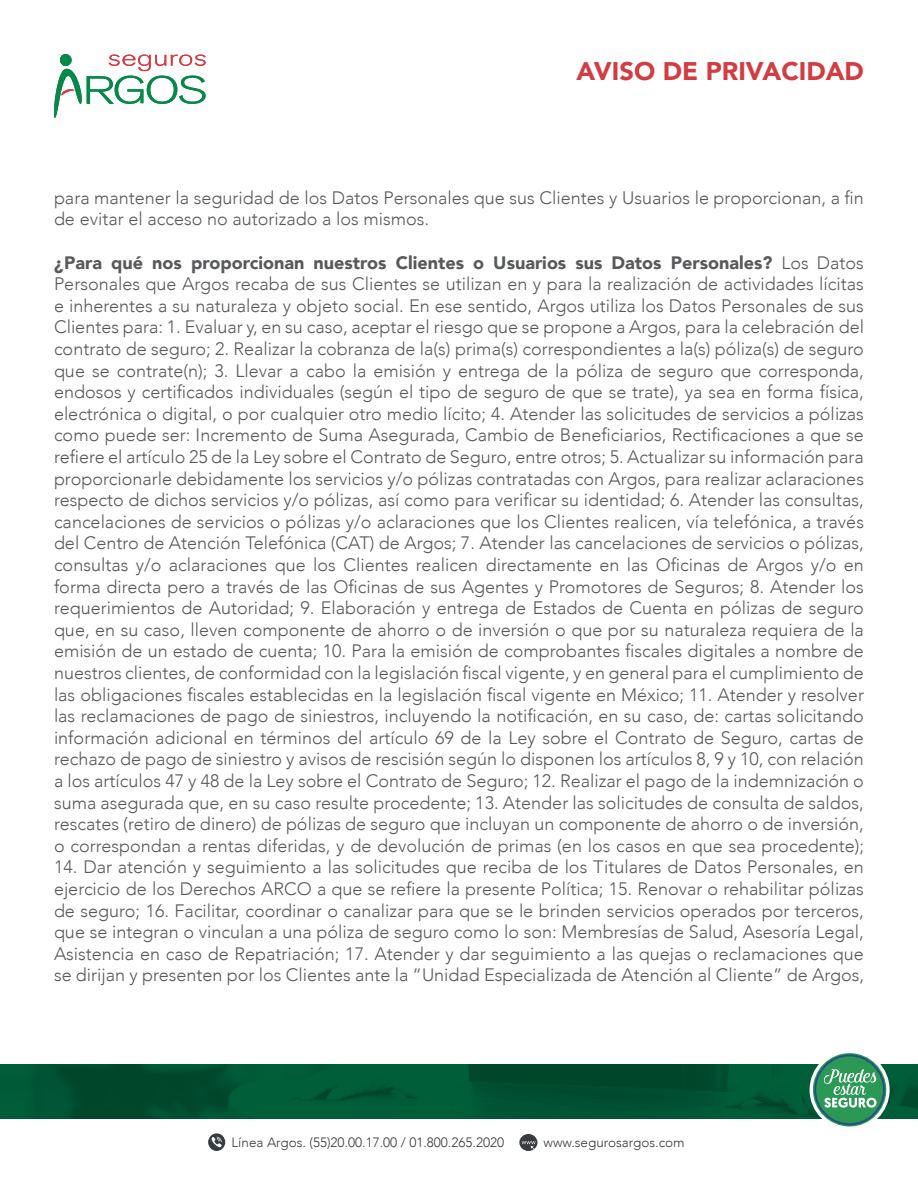
<style>
.page{position:relative;width:918px;height:1188px;background:#fff}
.page>*{position:absolute;margin:0;border:0;box-sizing:border-box;transform-origin:0 0}
.t1{font:900 25.5px "Avenir";color:#d23d44}
.t2{font:300 18px/21.6px "Avenir";color:#58595b;text-align:justify}
.t3{font:300 13.5px "Avenir";color:#393c3f}
.s1{font-weight:900}
</style>
<div class="page">
<svg style="left:54px;top:54px;width:152px;height:64px"></svg>
<img style="left:0;top:1065px;width:918px;height:53px">
<svg style="left:811px;top:1051px;width:77px;height:77px"></svg>
<svg style="left:814px;top:1054px;width:71px;height:71px"></svg>
<div style="left:816px;top:1056px;width:67px;height:67px;background:#2b9955;border-radius:50%"></div>
<svg style="left:822px;top:1069px;width:55px;height:39px"></svg>
<div style="left:810px;top:1050px;width:80px;height:80px;border:3px solid #fff;border-radius:50%"></div>
<svg style="left:208px;top:1133px;width:18px;height:18px"></svg>
<svg style="left:519px;top:1134px;width:19px;height:17px"></svg>
<h1 class="t1" style="left:577px;top:49px;width:289px">AVISO DE PRIVACIDAD</h1>
<p class="t2" style="left:54px;top:187px;width:811px">para mantener la seguridad de los Datos Personales que sus Clientes y Usuarios le proporcionan, a fin de evitar el acceso no autorizado a los mismos.</p>
<p class="t2" style="left:54px;top:252px;width:812px"><span class="s1">¿Para qué nos proporcionan nuestros Clientes o Usuarios sus Datos Personales?</span> Los Datos Personales que Argos recaba de sus Clientes se utilizan en y para la realización de actividades lícitas e inherentes a su naturaleza y objeto social. En ese sentido, Argos utiliza los Datos Personales de sus Clientes para: 1. Evaluar y, en su caso, aceptar el riesgo que se propone a Argos, para la celebración del contrato de seguro; 2. Realizar la cobranza de la(s) prima(s) correspondientes a la(s) póliza(s) de seguro que se contrate(n); 3. Llevar a cabo la emisión y entrega de la póliza de seguro que corresponda, endosos y certificados individuales (según el tipo de seguro de que se trate), ya sea en forma física, electrónica o digital, o por cualquier otro medio lícito; 4. Atender las solicitudes de servicios a pólizas como puede ser: Incremento de Suma Asegurada, Cambio de Beneficiarios, Rectificaciones a que se refiere el artículo 25 de la Ley sobre el Contrato de Seguro, entre otros; 5. Actualizar su información para proporcionarle debidamente los servicios y/o pólizas contratadas con Argos, para realizar aclaraciones respecto de dichos servicios y/o pólizas, así como para verificar su identidad; 6. Atender las consultas, cancelaciones de servicios o pólizas y/o aclaraciones que los Clientes realicen, vía telefónica, a través del Centro de Atención Telefónica (CAT) de Argos; 7. Atender las cancelaciones de servicios o pólizas, consultas y/o aclaraciones que los Clientes realicen directamente en las Oficinas de Argos y/o en forma directa pero a través de las Oficinas de sus Agentes y Promotores de Seguros; 8. Atender los requerimientos de Autoridad; 9. Elaboración y entrega de Estados de Cuenta en pólizas de seguro que, en su caso, lleven componente de ahorro o de inversión o que por su naturaleza requiera de la emisión de un estado de cuenta; 10. Para la emisión de comprobantes fiscales digitales a nombre de nuestros clientes, de conformidad con la legislación fiscal vigente, y en general para el cumplimiento de las obligaciones fiscales establecidas en la legislación fiscal vigente en México; 11. Atender y resolver las reclamaciones de pago de siniestros, incluyendo la notificación, en su caso, de: cartas solicitando información adicional en términos del artículo 69 de la Ley sobre el Contrato de Seguro, cartas de rechazo de pago de siniestro y avisos de rescisión según lo disponen los artículos 8, 9 y 10, con relación a los artículos 47 y 48 de la Ley sobre el Contrato de Seguro; 12. Realizar el pago de la indemnización o suma asegurada que, en su caso resulte procedente; 13. Atender las solicitudes de consulta de saldos, rescates (retiro de dinero) de pólizas de seguro que incluyan un componente de ahorro o de inversión, o correspondan a rentas diferidas, y de devolución de primas (en los casos en que sea procedente);</p>
<p class="t2" style="left:54px;top:856px;width:812px">14. Dar atención y seguimiento a las solicitudes que reciba de los Titulares de Datos Personales, en ejercicio de los Derechos ARCO a que se refiere la presente Política; 15. Renovar o rehabilitar pólizas de seguro; 16. Facilitar, coordinar o canalizar para que se le brinden servicios operados por terceros, que se integran o vinculan a una póliza de seguro como lo son: Membresías de Salud, Asesoría Legal, Asistencia en caso de Repatriación; 17. Atender y dar seguimiento a las quejas o reclamaciones que se dirijan y presenten por los Clientes ante la “Unidad Especializada de Atención al Cliente” de Argos,</p>
<p class="t3" style="left:232px;top:1134px;width:274px">Línea Argos. (55)20.00.17.00 / 01.800.265.2020</p>
<p class="t3" style="left:544px;top:1134px;width:143px">www.segurosargos.com</p>
</div>
